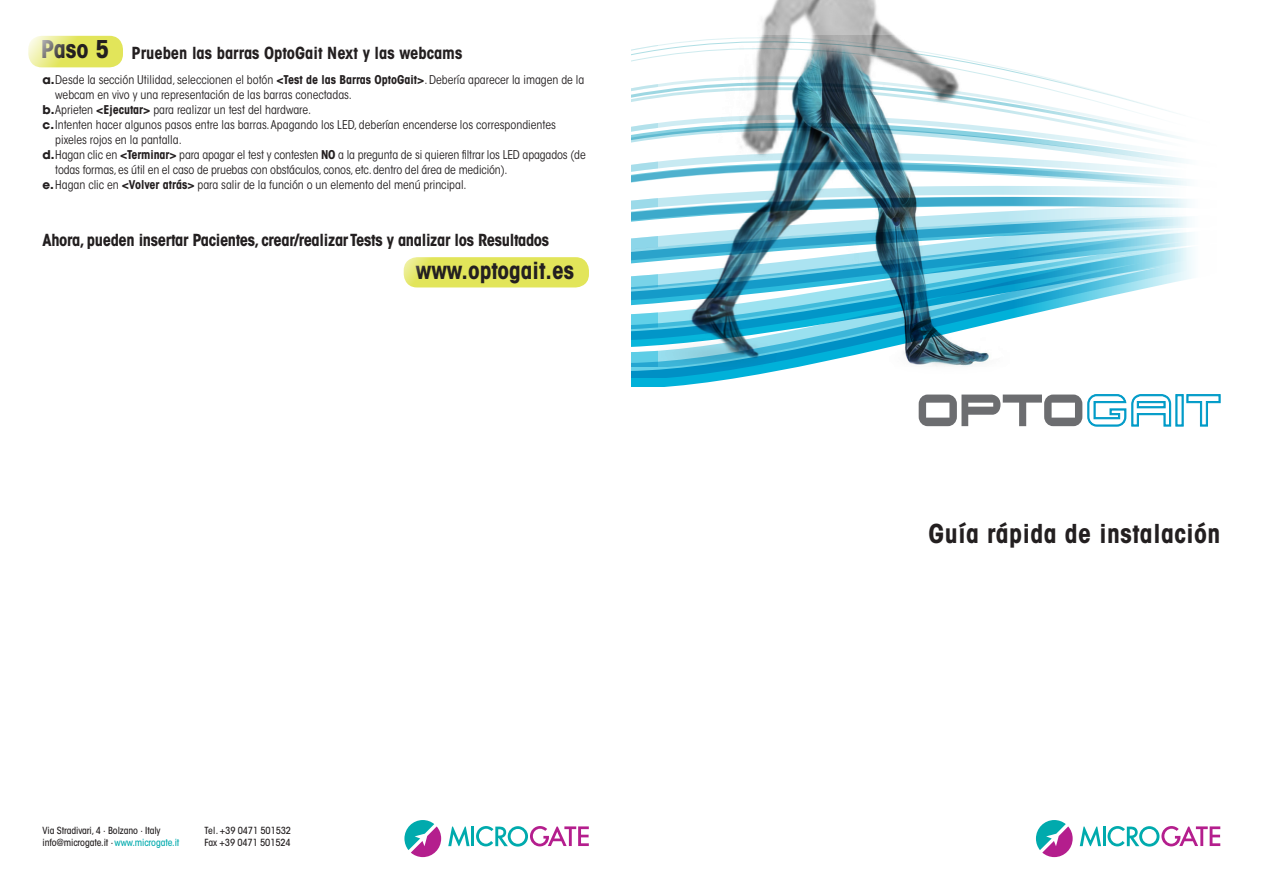
<style>
.page{position:relative;width:1263px;height:893px;background:#fff}
.page>*{position:absolute;margin:0;border:0;box-sizing:border-box;transform-origin:0 0}
.t1{font:700 condensed 25.8px "ITC Avant Garde Std";letter-spacing:.02em;color:#231f20}
.t2{font:700 condensed 24.3px "ITC Avant Garde Std";color:#231f20}
.t3{font:700 condensed 23.25px "ITC Avant Garde Std";color:#231f20}
.Testo_base{font:700 condensed 16.5px "ITC Avant Garde Std";letter-spacing:-.02em;color:#231f20}
.Titoletti_2{font:700 condensed 16.5px "ITC Avant Garde Std";color:#231f20}
.Testo_base-2{font:condensed 12px/15px "ITC Avant Garde Std";color:#231f20}
.t4{font:500 condensed 9.75px "ITC Avant Garde Std";letter-spacing:-.01em;color:#231f20}
.s1{font-weight:700;font-stretch:normal}
.s2{font-weight:700}
.s3{color:#00aaad}
</style>
<div class="page">
<svg style="left:28px;top:36px;width:95px;height:31px;fill:#e2e55a"></svg>
<svg style="left:1036px;top:820px;width:37px;height:37px"></svg>
<svg style="left:1080px;top:826px;width:140px;height:21px"></svg>
<svg style="left:404px;top:820px;width:37px;height:37px"></svg>
<hr style="left:471px;top:827px;width:3px;height:19px;background:#00aaad">
<svg style="left:448px;top:826px;width:22px;height:20px"></svg>
<svg style="left:476px;top:826px;width:113px;height:21px"></svg>
<div style="left:404px;top:257px;width:185px;height:30px;background:#e2e55a;border-radius:13px"></div>
<img style="left:658px;top:0;width:261px;height:419px">
<svg style="left:658px;top:36px;width:261px;height:4px"></svg>
<svg style="left:646px;top:40px;width:273px;height:7px"></svg>
<svg style="left:632px;top:378px;width:287px;height:8px"></svg>
<svg style="left:631px;top:47px;width:470px;height:45px"></svg>
<svg style="left:631px;top:92px;width:550px;height:49px"></svg>
<svg style="left:631px;top:141px;width:554px;height:37px"></svg>
<svg style="left:631px;top:178px;width:558px;height:30px"></svg>
<svg style="left:631px;top:208px;width:562px;height:170px"></svg>
<svg style="left:919px;top:394px;width:302px;height:33px"></svg>
<h2 class="t2" style="left:41px;top:34px;width:70px">Paso 5</h2>
<p class="Titoletti_2" style="left:131px;top:42px;width:332px">Prueben las barras OptoGait Next y las webcams</p>
<p class="Testo_base-2" style="left:55px;top:72px;width:531px;text-indent:-13px"><span class="s1">a.</span>Desde la sección Utilidad, seleccionen el botón <span class="s2">&lt;Test de las Barras OptoGait&gt;</span>. Debería aparecer la imagen de la webcam en vivo y una representación de las barras conectadas.</p>
<p class="Testo_base-2" style="left:43px;top:102px;width:270px"><span class="s1">b.</span>Aprieten <span class="s2">&lt;Ejecutar&gt;</span> para realizar un test del hardware.</p>
<p class="Testo_base-2" style="left:55px;top:117px;width:502px;text-indent:-13px"><span class="s1">c.</span>Intenten hacer algunos pasos entre las barras. Apagando los LED, deberían encenderse los correspondientes pixeles rojos en la pantalla.</p>
<p class="Testo_base-2" style="left:55px;top:147px;width:532px;text-indent:-13px"><span class="s1">d.</span>Hagan clic en <span class="s2">&lt;Terminar&gt;</span> para apagar el test y contesten <span class="s2">NO</span> a la pregunta de si quieren filtrar los LED apagados (de todas formas, es útil en el caso de pruebas con obstáculos, conos, etc. dentro del área de medición).</p>
<p class="Testo_base-2" style="left:43px;top:177px;width:426px"><span class="s1">e.</span>Hagan clic en <span class="s2">&lt;Volver atrás&gt;</span> para salir de la función o un elemento del menú principal.</p>
<p class="Testo_base" style="left:43px;top:229px;width:508px">Ahora, pueden insertar Pacientes, crear/realizar Tests y analizar los Resultados</p>
<h3 class="t3" style="left:416px;top:255px;width:160px">www.optogait.es</h3>
<p class="t4" style="left:43px;top:824px;width:119px">Via Stradivari, 4 . Bolzano . Italy</p>
<p class="t4" style="left:205px;top:824px;width:88px">Tel. +39 0471 501532</p>
<p class="t4" style="left:43px;top:836px;width:138px">info@microgate.it . <span class="s3">www.microgate.it</span></p>
<p class="t4" style="left:205px;top:836px;width:88px">Fax +39 0471 501524</p>
<p class="t1" style="left:929px;top:517px;width:293px">Guía rápida de instalación</p>
</div>
